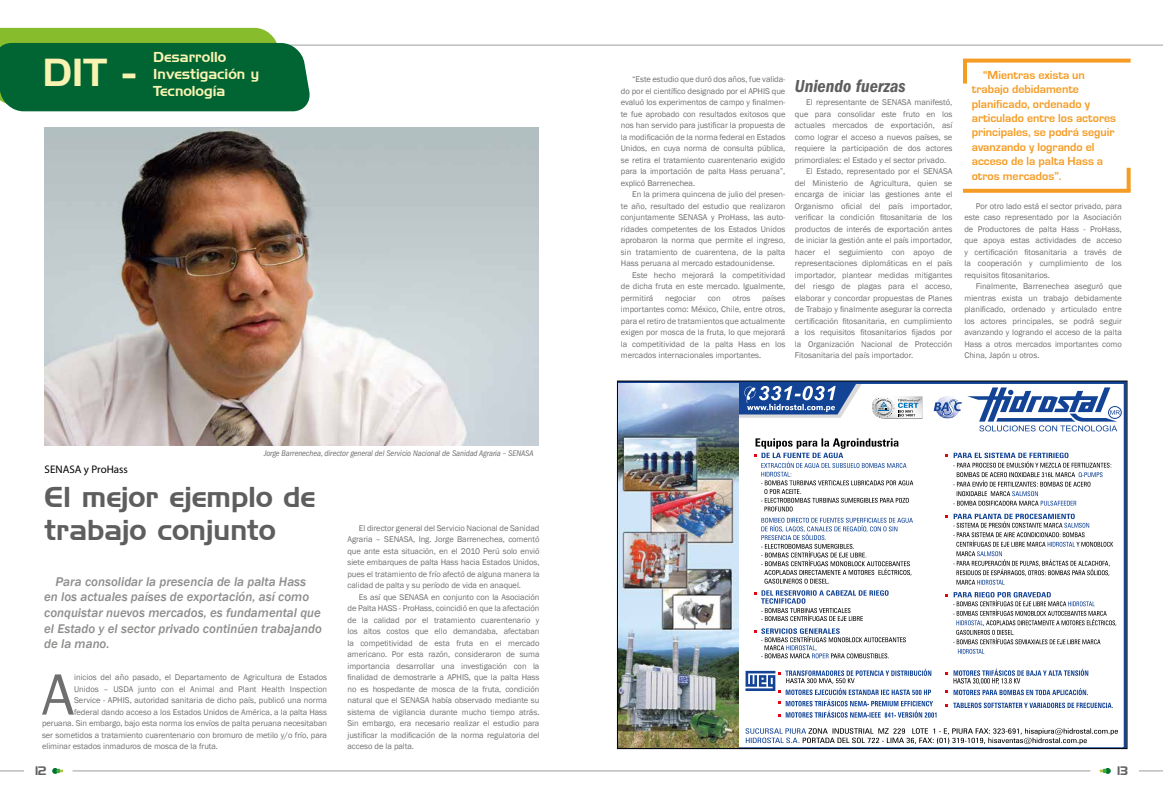
<style>
.page{position:relative;width:1163px;height:808px;background:#fff}
.page>*{position:absolute;margin:0;border:0;box-sizing:border-box;transform-origin:0 0}
.t1{font:60.3px "Franklin Gothic";color:#706f6f}
.t2{font:38px "Handel Gothic BT";color:#f9f3b2}
.t3{font:28px/33.6px "Handel Gothic BT";color:#5f5e5e}
.t4{font:18px "ITC Franklin Gothic Std Dm Cd It";color:#5f5e5e}
.t5{font:14px/16.8px "Handel Gothic BT";color:#f9f3b2}
.t6{font:italic 500 13px/15.6px "Franklin Gothic";color:#8e8e8d}
.t7{font:700 12px/14.4px "Eurostile";color:#f59c24}
.t8{font:12px "Handel Gothic BT";color:#646363}
.t9{font:11px "Myriad Pro";color:#000}
.t10{font:8.5px/11.5px "Franklin Gothic";color:#706f6f;text-align:justify}
.t11{font:italic condensed 8.5px "ITC Franklin Gothic Std";letter-spacing:-.005em;color:#706f6f}
</style>
<div class="page">
<hr style="left:73px;top:771px;width:1017px;height:1px;background:#9d9d9c">
<hr style="left:0;top:45px;width:1162px;height:1px;background:#9d9d9c">
<svg style="left:1139px;top:771px;width:23px;height:1px"></svg>
<svg style="left:52px;top:768px;width:11px;height:6px"></svg>
<svg style="left:1099px;top:768px;width:11px;height:6px"></svg>
<svg style="left:0;top:771px;width:24px;height:1px"></svg>
<svg style="left:0;top:28px;width:313px;height:83px;background:#227a3c"></svg>
<img style="left:45px;top:127px;width:494px;height:318px">
<svg style="left:619px;top:383px;width:506px;height:364px"></svg>
<img style="left:619px;top:384px;width:119px;height:363px">
<svg style="left:1126px;top:168px;width:4px;height:21px"></svg>
<svg style="left:963px;top:189px;width:167px;height:4px"></svg>
<svg style="left:963px;top:63px;width:3px;height:21px"></svg>
<svg style="left:963px;top:59px;width:167px;height:4px"></svg>
<h2 class="t2" style="left:42px;top:49px;width:95px">DIT -</h2>
<h3 class="t5" style="left:153px;top:49px;width:107px">Desarrollo<br>Investigación y<br>Tecnología</h3>
<p class="t11" style="left:264px;top:448px;width:271px">Jorge Barrenechea, director general del Servicio Nacional de Sanidad Agraria – SENASA</p>
<p class="t9" style="left:45px;top:463px;width:85px">SENASA y ProHass</p>
<h3 class="t3" style="left:45px;top:480px;width:272px">El mejor ejemplo de trabajo conjunto</h3>
<h3 class="t6" style="left:44px;top:574px;width:279px;text-indent:11px">Para consolidar la presencia de la palta Hass en los actuales países de exportación, así como conquistar nuevos mercados, es fundamental que el Estado y el sector privado continúen trabajando de la mano.</h3>
<h1 class="t1" style="left:42px;top:657px;width:34px">A</h1>
<p class="t10" style="left:74px;top:672px;width:254px">inicios del año pasado, el Departamento de Agricultura de Estados</p>
<p class="t10" style="left:74px;top:683px;width:254px">Unidos – USDA junto con el Animal and Plant Health Inspection</p>
<p class="t10" style="left:74px;top:695px;width:254px">Service - APHIS, autoridad sanitaria de dicho país, publicó una norma</p>
<p class="t10" style="left:74px;top:706px;width:254px">federal dando acceso a los Estados Unidos de América, a la palta Hass</p>
<p class="t10" style="left:42px;top:718px;width:286px">peruana. Sin embargo, bajo esta norma los envíos de palta peruana necesitaban</p>
<p class="t10" style="left:42px;top:729px;width:286px">ser sometidos a tratamiento cuarentenario con bromuro de metilo y/o frío, para</p>
<p class="t10" style="left:42px;top:741px;width:177px">eliminar estados inmaduros de mosca de la fruta.</p>
<p class="t10" style="left:347px;top:522px;width:193px;text-indent:11px">El director general del Servicio Nacional de Sanidad Agraria – SENASA, Ing. Jorge Barrenechea, comentó que ante esta situación, en el 2010 Perú solo envió siete embarques de palta Hass hacia Estados Unidos, pues el tratamiento de frío afectó de alguna manera la calidad de palta y su período de vida en anaquel.</p>
<p class="t10" style="left:347px;top:591px;width:193px;text-indent:11px">Es así que SENASA en conjunto con la Asociación de Palta HASS - ProHass, coincidió en que la afectación de la calidad por el tratamiento cuarentenario y los altos costos que ello demandaba, afectaban la competitividad de esta fruta en el mercado americano. Por esta razón, consideraron de suma importancia desarrollar una investigación con la finalidad de demostrarle a APHIS, que la palta Hass no es hospedante de mosca de la fruta, condición natural que el SENASA había observado mediante su sistema de vigilancia durante mucho tiempo atrás.<br>Sin embargo, era necesario realizar el estudio para justificar la modificación de la norma regulatoria del acceso de la palta.</p>
<p class="t10" style="left:620px;top:74px;width:166px;text-indent:11px">“Este estudio que duró dos años, fue valida&shy;do por el científico designado por el APHIS que evaluó los experimentos de campo y finalmen&shy;te fue aprobado con resultados exitosos que nos han servido para justificar la propuesta de la modificación de la norma federal en Estados Unidos, en cuya norma de consulta pública, se retira el tratamiento cuarentenario exigido para la importación de palta Hass peruana”, explicó Barrenechea.</p>
<p class="t10" style="left:620px;top:189px;width:166px;text-indent:11px">En la primera quincena de julio del presen&shy;te año, resultado del estudio que realizaron conjuntamente SENASA y ProHass, las auto&shy;ridades competentes de los Estados Unidos aprobaron la norma que permite el ingreso, sin tratamiento de cuarentena, de la palta Hass peruana al mercado estadounidense.</p>
<p class="t10" style="left:620px;top:269px;width:166px;text-indent:11px">Este hecho mejorará la competitividad de dicha fruta en este mercado. Igualmente, permitirá</p>
<p class="t10" style="left:620px;top:292px;width:166px;text-indent:141px">países importantes como: México, Chile, entre otros, para el retiro de tratamientos que actualmente exigen por mosca de la fruta, lo que mejorará la competitividad de la palta Hass en los mercados internacionales importantes.</p>
<p class="t10" style="left:665px;top:292px;width:32px">negociar</p>
<p class="t10" style="left:707px;top:292px;width:14px">con</p>
<p class="t10" style="left:732px;top:292px;width:19px">otros</p>
<h3 class="t4" style="left:794px;top:76px;width:112px">Uniendo fuerzas</h3>
<p class="t10" style="left:806px;top:97px;width:148px">El representante de SENASA manifestó,</p>
<p class="t10" style="left:794px;top:108px;width:159px">que para consolidar este fruto en los</p>
<p class="t10" style="left:794px;top:120px;width:159px">actuales mercados de exportación, así</p>
<p class="t10" style="left:794px;top:131px;width:159px">como lograr el acceso a nuevos países, se</p>
<p class="t10" style="left:794px;top:143px;width:159px">requiere la participación de dos actores</p>
<p class="t10" style="left:794px;top:154px;width:153px">primordiales: el Estado y el sector privado.</p>
<p class="t10" style="left:806px;top:166px;width:148px">El Estado, representado por el SENASA</p>
<p class="t10" style="left:794px;top:177px;width:159px">del Ministerio de Agricultura, quien se</p>
<p class="t10" style="left:794px;top:189px;width:159px">encarga de iniciar las gestiones ante el</p>
<p class="t10" style="left:794px;top:200px;width:159px">Organismo oficial del país importador,</p>
<p class="t10" style="left:794px;top:212px;width:159px">verificar la condición fitosanitaria de los</p>
<p class="t10" style="left:794px;top:223px;width:159px">productos de interés de exportación antes</p>
<p class="t10" style="left:794px;top:235px;width:159px">de iniciar la gestión ante el país importador,</p>
<p class="t10" style="left:794px;top:246px;width:159px">hacer el seguimiento con apoyo de</p>
<p class="t10" style="left:794px;top:258px;width:159px">representaciones diplomáticas en el país</p>
<p class="t10" style="left:794px;top:269px;width:159px">importador, plantear medidas mitigantes</p>
<p class="t10" style="left:794px;top:281px;width:159px">del riesgo de plagas para el acceso,</p>
<p class="t10" style="left:794px;top:292px;width:159px">elaborar y concordar propuestas de Planes</p>
<p class="t10" style="left:794px;top:304px;width:159px">de Trabajo y finalmente asegurar la correcta</p>
<p class="t10" style="left:794px;top:315px;width:159px">certificación fitosanitaria, en cumplimiento</p>
<p class="t10" style="left:794px;top:327px;width:159px">a los requisitos fitosanitarios fijados por</p>
<p class="t10" style="left:794px;top:338px;width:159px">la Organización Nacional de Protección</p>
<p class="t10" style="left:794px;top:350px;width:120px">Fitosanitaria del país importador.</p>
<h3 class="t7" style="left:971px;top:68px;width:146px;text-indent:11px">“Mientras exista un trabajo debidamente planificado, ordenado y articulado entre los actores principales, se podrá seguir avanzando y logrando el acceso de la palta Hass a otros mercados”.</h3>
<p class="t10" style="left:964px;top:200px;width:159px;text-indent:11px">Por otro lado está el sector privado, para este caso representado por la Asociación de Productores de palta Hass - ProHass, que apoya estas actividades de acceso y certificación fitosanitaria a través de la cooperación y cumplimiento de los requisitos fitosanitarios.</p>
<p class="t10" style="left:964px;top:281px;width:159px;text-indent:11px">Finalmente, Barrenechea aseguró que mientras exista un trabajo debidamente planificado, ordenado y articulado entre los actores principales, se podrá seguir avanzando y logrando el acceso de la palta Hass a otros mercados importantes como China, Japón u otros.</p>
<h3 class="t8" style="left:35px;top:764px;width:13px">12</h3>
<h3 class="t8" style="left:1116px;top:764px;width:12px">13</h3>
</div>
